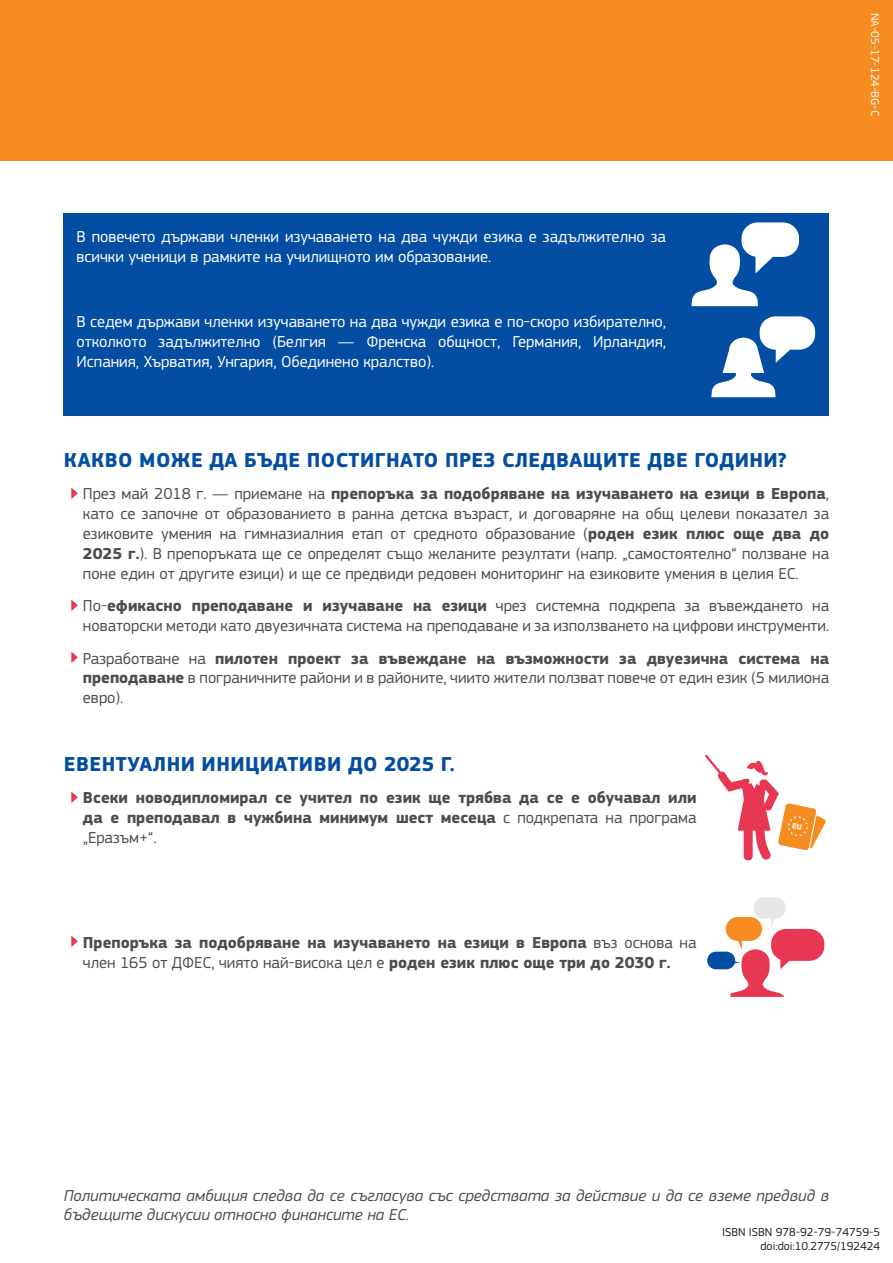
<style>
.page{position:relative;width:893px;height:1263px;background:#fff}
.page>*{position:absolute;margin:0;border:0;box-sizing:border-box;transform-origin:0 0}
.title_2_sb10{font:700 21px "EC Square Sans Pro";letter-spacing:.02em;color:#034ea2}
.t1{font:16.5px/19.8px "EC Square Sans Pro";color:#4d4d4f;text-align:justify}
.box_body_9{font:16.5px/19.8px "EC Square Sans Pro";color:#fff}
.t2{font:700 16.5px/19.8px "EC Square Sans Pro";color:#4d4d4f;text-align:justify}
.t3{font:italic 16.5px/19.8px "EC Square Sans Pro";color:#4d4d4f}
.t4{font:12px/14.4px "EC Square Sans Pro";color:#231f20;text-align:right}
.t5{font:12px "EC Square Sans Pro";color:#fff}
.s1{font-size:28.05px;color:#e73753}
.s2{font-weight:700}
.s3{font-weight:400;font-size:28.05px;color:#e73753}
.s4{font-weight:400}
</style>
<div class="page">
<div style="left:0;top:0;width:893px;height:161px;background:#f68b20"></div>
<div style="left:64px;top:214px;width:765px;height:65px;background:#034ea2"></div>
<div style="left:64px;top:266px;width:765px;height:45px;background:#034ea2"></div>
<div style="left:64px;top:299px;width:765px;height:85px;background:#034ea2"></div>
<div style="left:64px;top:371px;width:765px;height:45px;background:#034ea2"></div>
<svg style="left:691px;top:222px;width:108px;height:84px"></svg>
<svg style="left:711px;top:316px;width:104px;height:81px"></svg>
<svg style="left:707px;top:897px;width:117px;height:100px"></svg>
<svg style="left:705px;top:755px;width:121px;height:106px"></svg>
<p class="t5" style="left:882px;top:13px;width:106px;rotate:90deg">NA-05-17-124-BG-N</p>
<p class="t5" style="left:882px;top:110px;width:8px;rotate:90deg">C</p>
<p class="box_body_9" style="left:77px;top:227px;width:591px">В повечето държави членки изучаването на два чужди езика е задължително за всички ученици в рамките на училищното им образование.</p>
<p class="box_body_9" style="left:77px;top:312px;width:591px;text-align:justify">В седем държави членки изучаването на два чужди езика е по-скоро избирателно, отколкото задължително (Белгия — Френска общност, Германия, Ирландия, Испания, Хърватия, Унгария, Обединено кралство).</p>
<p class="title_2_sb10" style="left:64px;top:447px;width:725px">КАКВО МОЖЕ ДА БЪДЕ ПОСТИГНАТО ПРЕЗ СЛЕДВАЩИТЕ ДВЕ ГОДИНИ?</p>
<p class="t1" style="left:83px;top:484px;width:748px;text-indent:-13px"><span class="s1">‣</span> През май 2018 г. — приемане на <span class="s2">препоръка за подобряване на изучаването на езици в Европа</span>, като се започне от образованието в ранна детска възраст, и договаряне на общ целеви показател за езиковите умения на гимназиалния етап от средното образование (<span class="s2">роден език плюс още два до 2025 г.</span>). В препоръката ще се определят също желаните резултати (напр. „самостоятелно“ ползване на поне един от другите езици) и ще се предвиди редовен мониторинг на езиковите умения в целия ЕС.</p>
<p class="t1" style="left:70px;top:596px;width:761px;text-align:right"><span class="s1">‣</span> По-<span class="s2">ефикасно преподаване и изучаване на езици</span> чрез системна подкрепа за въвеждането на новаторски методи като двуезичната система на преподаване и за използването на цифрови инструменти.</p>
<p class="t1" style="left:83px;top:648px;width:748px;text-indent:-13px"><span class="s1">‣</span> Разработване на <span class="s2">пилотен проект за въвеждане на възможности за двуезична система на преподаване</span> в пограничните райони и в районите, чиито жители ползват повече от един език (5 милиона евро).</p>
<p class="title_2_sb10" style="left:64px;top:751px;width:392px">ЕВЕНТУАЛНИ ИНИЦИАТИВИ ДО 2025 Г.</p>
<p class="t2" style="left:83px;top:789px;width:615px;text-indent:-13px"><span class="s3">‣</span> Всеки новодипломирал се учител по език ще трябва да се е обучавал или да е преподавал в чужбина минимум шест месеца <span class="s4">с подкрепата на програма „Еразъм+“.</span></p>
<p class="t2" style="left:83px;top:933px;width:615px;text-indent:-13px"><span class="s3">‣</span> Препоръка за подобряване на изучаването на езици в Европа <span class="s4">въз основа на член 165 от ДФЕС, чиято най-висока цел е</span> роден език плюс още три до 2030 г.</p>
<p class="t3" style="left:64px;top:1185px;width:767px">Политическата амбиция следва да се съгласува със средствата за действие и да се вземе предвид в бъдещите дискусии относно финансите на ЕС.</p>
<p class="t4" style="left:722px;top:1225px;width:160px">ISBN ISBN 978-92-79-74774-8</p>
<p class="t4" style="left:760px;top:1225px;width:121px">59 5 doi:doi:10.2775/704249</p>
<p class="t4" style="left:840px;top:1239px;width:42px">192424</p>
</div>
